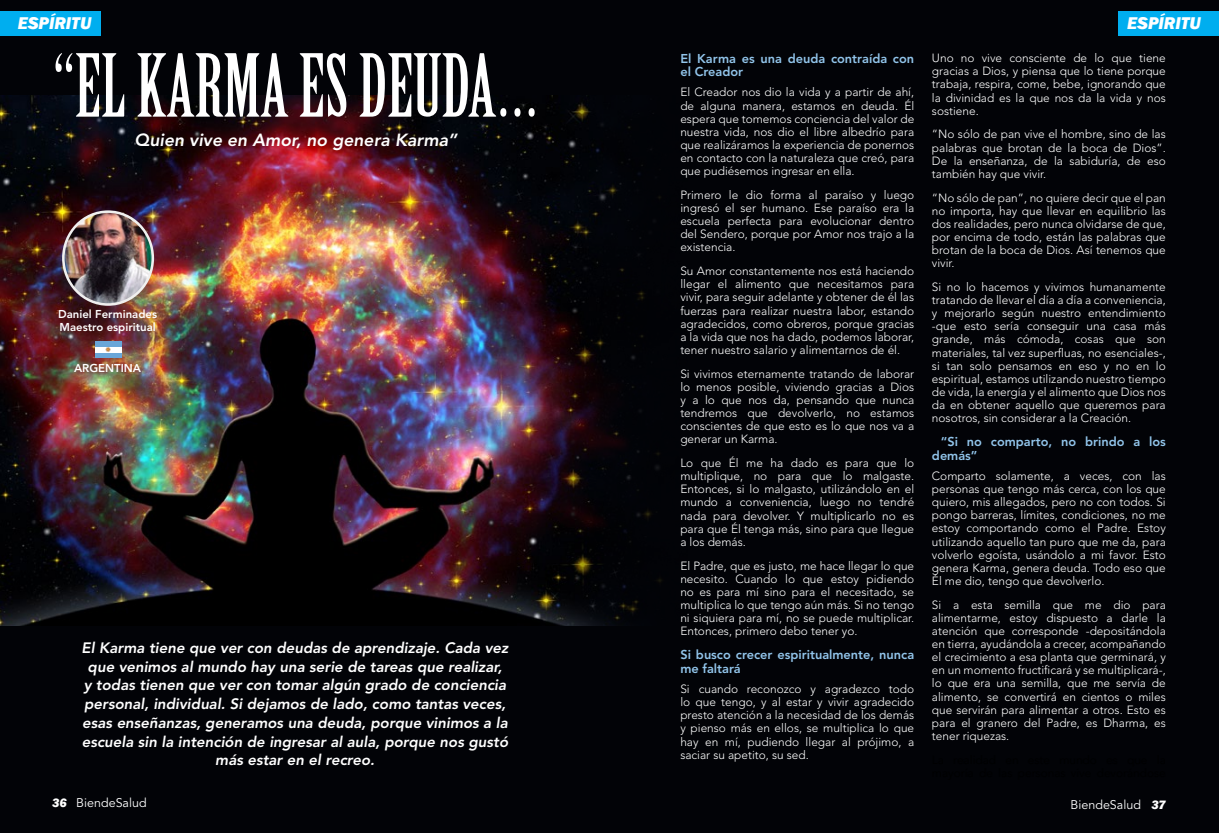
<style>
.page{position:relative;width:1219px;height:833px;background:#020307}
.page>*{position:absolute;margin:0;border:0;box-sizing:border-box;transform-origin:0 0}
.t1{font:84.62px "Birch Std";color:#fff}
.t2{font:italic 800 17.5px "Avenir LT Std";color:#fff}
.t3{font:italic 800 17.5px "Franklin Gothic";color:#fff}
.t4{font:italic 800 15px/18.8px "Avenir LT Std";color:#fff;text-align:center}
.t5{font:800 12.75px/13.4px "Avenir LT Std";color:#92c5eb}
.t6{font:12.5px "Avenir LT Std";color:#fff}
.t7{font:300 11.88px/13.1px "Avenir LT Std";color:#fff;text-align:justify}
.t8{font:800 11.38px/13.6px "Avenir LT Std";color:#fff}
.s1{font-family:"Franklin Gothic";font-weight:800;font-style:italic}
</style>
<div class="page">
<img style="left:0;top:95px;width:662px;height:531px">
<div style="left:0;top:11px;width:101px;height:24px;background:#00aeef"></div>
<div style="left:1119px;top:11px;width:100px;height:24px;background:#00aeef"></div>
<img style="left:63px;top:212px;width:90px;height:92px">
<div style="left:62px;top:210px;width:92px;height:96px;border:3px solid #f0f0ef;border-radius:50%"></div>
<svg style="left:121px;top:341px;width:1px;height:16px"></svg>
<div style="left:95px;top:352px;width:26px;height:5px;background:#69a6d8"></div>
<div style="left:95px;top:346px;width:26px;height:6px;background:#fff"></div>
<div style="left:95px;top:341px;width:26px;height:5px;background:#69a6d8"></div>
<svg style="left:105px;top:347px;width:6px;height:5px"></svg>
<h2 class="t3" style="left:18px;top:13px;width:75px">ESPÍRITU</h2>
<h2 class="t3" style="left:1127px;top:13px;width:75px">ESPÍRITU</h2>
<h1 class="t1" style="left:53px;top:38px;width:487px">“EL KARMA ES DEUDA…</h1>
<h2 class="t2" style="left:135px;top:130px;width:324px">Quien vive en Amor, no genera Karma”</h2>
<p class="t8" style="left:58px;top:307px;width:100px">Daniel Ferminades<br>Maestro espiritual</p>
<p class="t8" style="left:74px;top:361px;width:69px">ARGENTINA</p>
<p class="t4" style="left:82px;top:638px;width:428px">El Karma tiene que ver con deudas de aprendizaje. Cada vez que venimos al mundo hay una serie de tareas que realizar,<br>y todas tienen que ver con tomar algún grado de conciencia personal, individual. Si dejamos de lado, como tantas veces, esas enseñanzas, generamos una deuda, porque vinimos a la escuela sin la intención de ingresar al aula, porque nos gustó más estar en el recreo.</p>
<p class="t5" style="left:680px;top:52px;width:235px">El Karma es una deuda contraída con el Creador</p>
<p class="t7" style="left:680px;top:86px;width:235px">El Creador nos dio la vida y a partir de ahí, de alguna manera, estamos en deuda. Él espera que tomemos conciencia del valor de nuestra vida, nos dio el libre albedrío para que realizáramos la experiencia de ponernos en contacto con la naturaleza que creó, para que pudiésemos ingresar en ella.</p>
<p class="t7" style="left:680px;top:188px;width:235px">Primero le dio forma al paraíso y luego ingresó el ser humano. Ese paraíso era la escuela perfecta para evolucionar dentro del Sendero, porque por Amor nos trajo a la existencia.</p>
<p class="t7" style="left:680px;top:264px;width:235px">Su Amor constantemente nos está haciendo llegar el alimento que necesitamos para vivir, para seguir adelante y obtener de él las fuerzas para realizar nuestra labor, estando agradecidos, como obreros, porque gracias a la vida que nos ha dado, podemos laborar, tener nuestro salario y alimentarnos de él.</p>
<p class="t7" style="left:680px;top:367px;width:235px">Si vivimos eternamente tratando de laborar lo menos posible, viviendo gracias a Dios y a lo que nos da, pensando que nunca tendremos que devolverlo, no estamos conscientes de que esto es lo que nos va a generar un Karma.</p>
<p class="t7" style="left:680px;top:456px;width:235px">Lo que Él me ha dado es para que lo multiplique, no para que lo malgaste.<br>Entonces, si lo malgasto, utilizándolo en el mundo a conveniencia, luego no tendré nada para devolver. Y multiplicarlo no es para que Él tenga más, sino para que llegue a los demás.</p>
<p class="t7" style="left:680px;top:559px;width:235px">El Padre, que es justo, me hace llegar lo que necesito. Cuando lo que estoy pidiendo no es para mí sino para el necesitado, se multiplica lo que tengo aún más. Si no tengo ni siquiera para mí, no se puede multiplicar.<br>Entonces, primero debo tener yo.</p>
<p class="t5" style="left:680px;top:648px;width:235px">Si busco crecer espiritualmente, nunca me faltará</p>
<p class="t7" style="left:680px;top:682px;width:235px">Si cuando reconozco y agradezco todo lo que tengo, y al estar y vivir agradecido presto atención a la necesidad de los demás y pienso más en ellos, se multiplica lo que hay en mí, pudiendo llegar al prójimo, a saciar su apetito, su sed.</p>
<p class="t7" style="left:932px;top:51px;width:235px">Uno no vive consciente de lo que tiene gracias a Dios, y piensa que lo tiene porque trabaja, respira, come, bebe, ignorando que la divinidad es la que nos da la vida y nos sostiene.</p>
<p class="t7" style="left:932px;top:128px;width:235px">“No sólo de pan vive el hombre, sino de las palabras que brotan de la boca de Dios”.<br>De la enseñanza, de la sabiduría, de eso también hay que vivir.</p>
<p class="t7" style="left:932px;top:191px;width:235px">“No sólo de pan”, no quiere decir que el pan no importa, hay que llevar en equilibrio las dos realidades, pero nunca olvidarse de que, por encima de todo, están las palabras que brotan de la boca de Dios. Así tenemos que vivir.</p>
<p class="t7" style="left:932px;top:280px;width:235px">Si no lo hacemos y vivimos humanamente tratando de llevar el día a día a conveniencia, y mejorarlo según nuestro entendimiento -que esto sería conseguir una casa más grande, más cómoda, cosas que son materiales, tal vez superfluas, no esenciales-, si tan solo pensamos en eso y no en lo espiritual, estamos utilizando nuestro tiempo de vida, la energía y el alimento que Dios nos da en obtener aquello que queremos para nosotros, sin considerar a la Creación.</p>
<p class="t5" style="left:932px;top:435px;width:235px;text-indent:9px">“Si no comparto, no brindo a los demás”</p>
<p class="t7" style="left:932px;top:469px;width:235px">Comparto solamente, a veces, con las personas que tengo más cerca, con los que quiero, mis allegados, pero no con todos. Si pongo barreras, límites, condiciones, no me estoy comportando como el Padre. Estoy utilizando aquello tan puro que me da, para volverlo egoísta, usándolo a mi favor. Esto genera Karma, genera deuda. Todo eso que Él me dio, tengo que devolverlo.</p>
<p class="t7" style="left:932px;top:598px;width:235px">Si a esta semilla que me dio para alimentarme, estoy dispuesto a darle la atención que corresponde -depositándola en tierra, ayudándola a crecer, acompañando el crecimiento a esa planta que germinará, y en un momento fructificará y se multiplicará-, lo que era una semilla, que me servía de alimento, se convertirá en cientos o miles que servirán para alimentar a otros. Esto es para el granero del Padre, es Dharma, es tener riquezas.</p>
<p class="t6" style="left:52px;top:795px;width:96px"><span class="s1">36</span> BiendeSalud</p>
<p class="t6" style="left:1071px;top:797px;width:97px">BiendeSalud <span class="s1">37</span></p>
</div>
